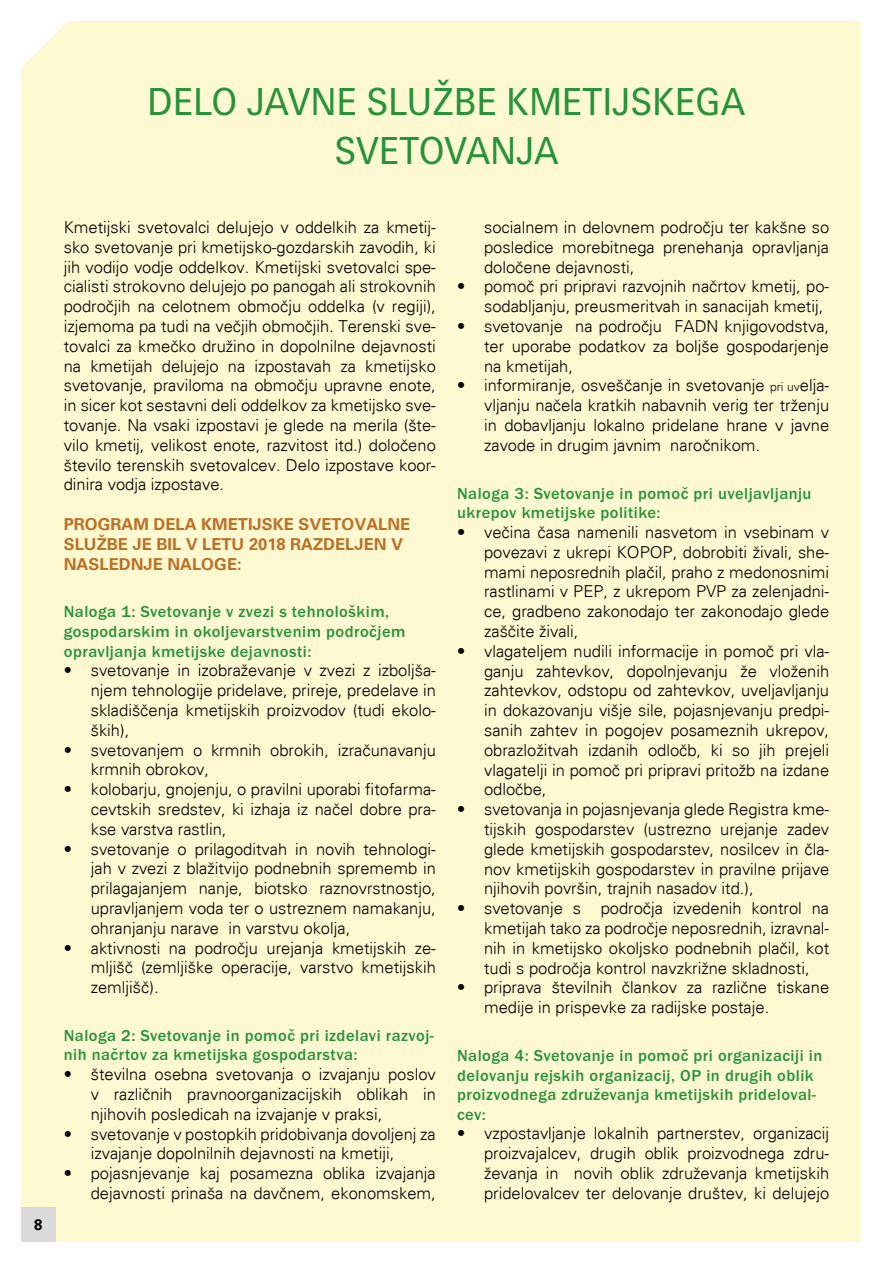
<style>
.page{position:relative;width:893px;height:1263px;background:#fff}
.page>*{position:absolute;margin:0;border:0;box-sizing:border-box;transform-origin:0 0}
.t1{font:40.5px/48.6px "Unitus TEE";letter-spacing:.01em;color:#27933c;text-align:center;scale:.9 1}
.t2{font:300 16.5px/19.8px "Univers";color:#000;text-align:justify}
.t3{font:500 16.5px/19.5px "Franklin Got Itc TEE";letter-spacing:.03em;color:#27933c}
.t4{font:700 16.5px/19.8px "Univers";color:#ba7128}
.t5{font:700 15px "Univers";color:#000}
.s1{font-size:12px}
</style>
<div class="page">
<div style="left:6px;top:15px;width:855px;height:1248px;background:#fff9d2"></div>
<div style="left:0;top:0;width:893px;height:21px;background:#fff"></div>
<div style="left:0;top:1242px;width:893px;height:21px;background:#fff"></div>
<div style="left:0;top:0;width:21px;height:1263px;background:#fff"></div>
<div style="left:21px;top:1208px;width:34px;height:34px;background:#dadada"></div>
<svg style="left:21px;top:21px;width:47px;height:47px"></svg>
<h1 class="t1" style="left:148px;top:78px;width:666px">DELO JAVNE SLUŽBE KMETIJSKEGA<br>SVETOVANJA</h1>
<p class="t5" style="left:34px;top:1216px;width:10px">8</p>
<p class="t2" style="left:64px;top:217px;width:374px">Kmetijski svetovalci delujejo v oddelkih za kmetij&shy;sko svetovanje pri kmetijsko-gozdarskih zavodih, ki jih vodijo vodje oddelkov. Kmetijski svetovalci spe&shy;cialisti strokovno delujejo po panogah ali strokovnih področjih na celotnem območju oddelka (v regiji), izjemoma pa tudi na večjih območjih. Terenski sve&shy;tovalci za kmečko družino in dopolnilne dejavnosti na kmetijah delujejo na izpostavah za kmetijsko svetovanje, praviloma na območju upravne enote, in sicer kot sestavni deli oddelkov za kmetijsko sve&shy;tovanje. Na vsaki izpostavi je glede na merila (šte&shy;vilo kmetij, velikost enote, razvitost itd.) določeno število terenskih svetovalcev. Delo izpostave koor&shy;dinira vodja izpostave.</p>
<p class="t4" style="left:64px;top:515px;width:348px">PROGRAM DELA KMETIJSKE SVETOVALNE<br>SLUŽBE JE BIL V LETU 2018 RAZDELJEN V<br>NASLEDNJE NALOGE:</p>
<p class="t3" style="left:64px;top:602px;width:343px">Naloga 1: Svetovanje v zvezi s tehnološkim, gospodarskim in okoljevarstvenim področjem opravljanja kmetijske dejavnosti:</p>
<p class="t2" style="left:91px;top:661px;width:347px;text-indent:-27px">• svetovanje in izobraževanje v zvezi z izboljša&shy;njem tehnologije pridelave, prireje, predelave in skladiščenja kmetijskih proizvodov (tudi ekolo&shy;ških),</p>
<p class="t2" style="left:91px;top:740px;width:347px;text-indent:-27px">• svetovanjem o krmnih obrokih, izračunavanju krmnih obrokov,</p>
<p class="t2" style="left:91px;top:779px;width:347px;text-indent:-27px">• kolobarju, gnojenju, o pravilni uporabi fitofarma&shy;cevtskih sredstev, ki izhaja iz načel dobre pra&shy;kse varstva rastlin,</p>
<p class="t2" style="left:91px;top:839px;width:347px;text-indent:-27px">• svetovanje o prilagoditvah in novih tehnologi&shy;jah v zvezi z blažitvijo podnebnih sprememb in prilagajanjem nanje, biotsko raznovrstnostjo, upravljanjem voda ter o ustreznem namakanju, ohranjanju narave in varstvu okolja,</p>
<p class="t2" style="left:91px;top:938px;width:347px;text-indent:-27px">• aktivnosti na področju urejanja kmetijskih ze&shy;mljišč (zemljiške operacije, varstvo kmetijskih zemljišč).</p>
<p class="t3" style="left:64px;top:1026px;width:372px">Naloga 2: Svetovanje in pomoč pri izdelavi razvoj&shy;nih načrtov za kmetijska gospodarstva:</p>
<p class="t2" style="left:91px;top:1064px;width:347px;text-indent:-27px">• številna osebna svetovanja o izvajanju poslov v različnih pravnoorganizacijskih oblikah in njihovih posledicah na izvajanje v praksi,</p>
<p class="t2" style="left:91px;top:1124px;width:347px;text-indent:-27px">• svetovanje v postopkih pridobivanja dovoljenj za izvajanje dopolnilnih dejavnosti na kmetiji,</p>
<p class="t2" style="left:64px;top:1163px;width:374px;text-align:right">• pojasnjevanje kaj posamezna oblika izvajanja dejavnosti prinaša na davčnem, ekonomskem,</p>
<p class="t2" style="left:484px;top:217px;width:347px">socialnem in delovnem področju ter kakšne so posledice morebitnega prenehanja opravljanja določene dejavnosti,</p>
<p class="t2" style="left:484px;top:277px;width:347px;text-indent:-27px">• pomoč pri pripravi razvojnih načrtov kmetij, po&shy;sodabljanju, preusmeritvah in sanacijah kmetij,</p>
<p class="t2" style="left:484px;top:316px;width:347px;text-indent:-27px">• svetovanje na področju FADN knjigovodstva, ter uporabe podatkov za boljše gospodarjenje na kmetijah,</p>
<p class="t2" style="left:484px;top:376px;width:347px;text-indent:-27px">• informiranje, osveščanje in svetovanje <span class="s1">pri uv</span>elja&shy;vljanju načela kratkih nabavnih verig ter trženju in dobavljanju lokalno pridelane hrane v javne zavode in drugim javnim naročnikom.</p>
<p class="t3" style="left:457px;top:484px;width:356px">Naloga 3: Svetovanje in pomoč pri uveljavljanju ukrepov kmetijske politike:</p>
<p class="t2" style="left:484px;top:522px;width:347px;text-indent:-27px">• večina časa namenili nasvetom in vsebinam v povezavi z ukrepi KOPOP, dobrobiti živali, she&shy;mami neposrednih plačil, praho z medonosnimi rastlinami v PEP, z ukrepom PVP za zelenjadni&shy;ce, gradbeno zakonodajo ter zakonodajo glede zaščite živali,</p>
<p class="t2" style="left:484px;top:641px;width:347px;text-indent:-27px">• vlagateljem nudili informacije in pomoč pri vla&shy;ganju zahtevkov, dopolnjevanju že vloženih zahtevkov, odstopu od zahtevkov, uveljavljanju in dokazovanju višje sile, pojasnjevanju predpi&shy;sanih zahtev in pogojev posameznih ukrepov, obrazložitvah izdanih odločb, ki so jih prejeli vlagatelji in pomoč pri pripravi pritožb na izdane odločbe,</p>
<p class="t2" style="left:484px;top:799px;width:347px;text-indent:-27px">• svetovanja in pojasnjevanja glede Registra kme&shy;tijskih gospodarstev (ustrezno urejanje zadev glede kmetijskih gospodarstev, nosilcev in čla&shy;nov kmetijskih gospodarstev in pravilne prijave njihovih površin, trajnih nasadov itd.),</p>
<p class="t2" style="left:484px;top:898px;width:347px;text-indent:-27px">• svetovanje s področja izvedenih kontrol na kmetijah tako za področje neposrednih, izravnal&shy;nih in kmetijsko okoljsko podnebnih plačil, kot tudi s področja kontrol navzkrižne skladnosti,</p>
<p class="t2" style="left:484px;top:978px;width:347px;text-indent:-27px">• priprava številnih člankov za različne tiskane medije in prispevke za radijske postaje.</p>
<p class="t3" style="left:457px;top:1046px;width:367px">Naloga 4: Svetovanje in pomoč pri organizaciji in delovanju rejskih organizacij, OP in drugih oblik proizvodnega združevanja kmetijskih prideloval&shy;cev:</p>
<p class="t2" style="left:484px;top:1124px;width:347px;text-indent:-27px">• vzpostavljanje lokalnih partnerstev, organizacij proizvajalcev, drugih oblik proizvodnega zdru&shy;ževanja in novih oblik združevanja kmetijskih pridelovalcev ter delovanje društev, ki delujejo</p>
</div>
